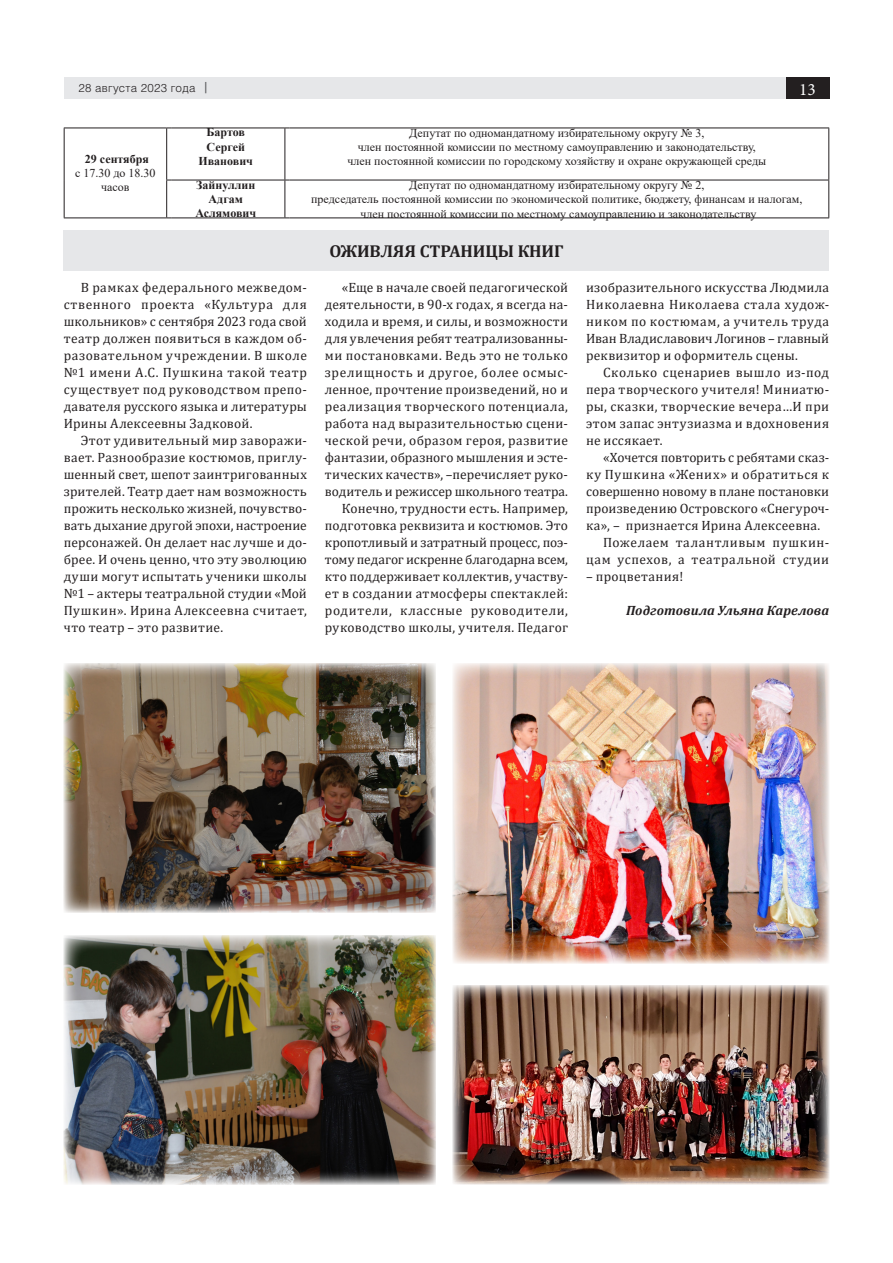
<style>
.page{position:relative;width:893px;height:1263px;background:#fff}
.page>*{position:absolute;margin:0;border:0;box-sizing:border-box;transform-origin:0 0}
.t1{font:700 17.25px "Cambria";letter-spacing:-.005em;color:#231f20}
.t2{font:17.25px "Minion Pro";color:#fff}
.тело{font:13.5px/17px "Cambria";letter-spacing:.02em;color:#231f20;text-align:justify}
.тело-2{font:13.5px/17px "Cambria";letter-spacing:.04em;color:#231f20;text-align:right}
.подпись{font:italic 700 13.5px "Cambria";letter-spacing:.005em;color:#231f20}
.t3{font:12px/14.4px "Times New Roman";color:#231f20;text-align:center}
.t4{font:700 12px "Times New Roman";color:#231f20}
.t5{font:300 11.55px "Helios";letter-spacing:.02em;color:#231f20}
.s1{font-family:"Franklin Gothic";font-weight:400;font-size:13.5px;color:#57585a}
</style>
<div class="page">
<div style="left:64px;top:77px;width:722px;height:22px;background:#e6e7e9"></div>
<div style="left:786px;top:77px;width:43px;height:22px;background:#231f20"></div>
<hr style="left:64px;top:128px;width:103px;height:1px;background:#231f20">
<hr style="left:171px;top:128px;width:114px;height:1px;background:#231f20">
<hr style="left:289px;top:128px;width:540px;height:1px;background:#231f20">
<hr style="left:171px;top:180px;width:114px;height:1px;background:#231f20">
<hr style="left:289px;top:180px;width:540px;height:1px;background:#231f20">
<hr style="left:64px;top:218px;width:103px;height:1px;background:#231f20">
<hr style="left:171px;top:218px;width:114px;height:1px;background:#231f20">
<hr style="left:289px;top:218px;width:540px;height:1px;background:#231f20">
<hr style="left:64px;top:128px;width:1px;height:52px;background:#231f20">
<hr style="left:64px;top:180px;width:1px;height:38px;background:#231f20">
<hr style="left:166px;top:128px;width:1px;height:52px;background:#231f20">
<hr style="left:285px;top:128px;width:1px;height:52px;background:#231f20">
<hr style="left:828px;top:128px;width:1px;height:52px;background:#231f20">
<hr style="left:166px;top:180px;width:1px;height:38px;background:#231f20">
<hr style="left:285px;top:180px;width:1px;height:38px;background:#231f20">
<hr style="left:828px;top:180px;width:1px;height:38px;background:#231f20">
<div style="left:64px;top:230px;width:765px;height:40px;background:#e6e7e9"></div>
<img style="left:64px;top:663px;width:372px;height:249px">
<img style="left:453px;top:985px;width:376px;height:199px">
<img style="left:453px;top:663px;width:376px;height:301px">
<img style="left:64px;top:935px;width:372px;height:249px">
<p class="t5" style="left:79px;top:81px;width:132px">28 августа 2023 года <span class="s1">|</span></p>
<p class="t2" style="left:799px;top:77px;width:18px">13</p>
<p class="t4" style="left:85px;top:150px;width:66px">29 сентября</p>
<p class="t3" style="left:75px;top:165px;width:82px">с 17.30 до 18.30 часов</p>
<p class="t4" style="left:207px;top:124px;width:40px">Бартов</p>
<p class="t4" style="left:207px;top:138px;width:40px">Сергей</p>
<p class="t4" style="left:198px;top:153px;width:56px">Иванович</p>
<p class="t4" style="left:196px;top:176px;width:61px">Зайнуллин</p>
<p class="t4" style="left:209px;top:190px;width:36px">Адгам</p>
<p class="t4" style="left:195px;top:205px;width:62px">Аслямович</p>
<p class="t3" style="left:409px;top:125px;width:297px">Депутат по одномандатному избирательному округу № 3,</p>
<p class="t3" style="left:358px;top:139px;width:399px">член постоянной комиссии по местному самоуправлению и законодательству,</p>
<p class="t3" style="left:347px;top:154px;width:420px">член постоянной комиссии по городскому хозяйству и охране окружающей среды</p>
<p class="t3" style="left:409px;top:177px;width:297px">Депутат по одномандатному избирательному округу № 2,</p>
<p class="t3" style="left:311px;top:192px;width:493px">председатель постоянной комиссии по экономической политике, бюджету, финансам и налогам,</p>
<p class="t3" style="left:360px;top:206px;width:398px">член постоянной комиссии по местному самоуправлению и законодательству</p>
<p class="t1" style="left:329px;top:239px;width:236px">ОЖИВЛЯЯ СТРАНИЦЫ КНИГ</p>
<p class="тело" style="left:64px;top:279px;width:245px;text-indent:17px">В рамках федерального межведом&shy;ственного проекта «Культура для школьников» с сентября 2023 года свой театр должен появиться в каждом об&shy;разовательном учреждении. В школе №1 имени А.С. Пушкина такой театр существует под руководством препо&shy;давателя русского языка и литературы Ирины Алексеевны Задковой.</p>
<p class="тело" style="left:64px;top:432px;width:245px;text-indent:17px">Этот удивительный мир заворажи&shy;вает. Разнообразие костюмов, приглу&shy;шенный свет, шепот заинтригованных зрителей. Театр дает нам возможность прожить несколько жизней, почувство&shy;вать дыхание другой эпохи, настроение персонажей. Он делает нас лучше и до&shy;брее. И очень ценно, что эту эволюцию души могут испытать ученики школы №1 – актеры театральной студии «Мой Пушкин». Ирина Алексеевна считает, что театр – это развитие.</p>
<p class="тело" style="left:325px;top:279px;width:245px;text-indent:17px">«Еще в начале своей педагогической деятельности, в 90-х годах, я всегда на&shy;ходила и время, и силы, и возможности для увлечения ребят театрализованны&shy;ми постановками. Ведь это не только зрелищность и другое, более осмыс&shy;ленное, прочтение произведений, но и реализация творческого потенциала, работа над выразительностью сцени&shy;ческой речи, образом героя, развитие фантазии, образного мышления и эсте&shy;тических качеств», –перечисляет руко&shy;водитель и режиссер школьного театра.</p>
<p class="тело" style="left:325px;top:500px;width:245px;text-indent:17px">Конечно, трудности есть. Например, подготовка реквизита и костюмов. Это кропотливый и затратный процесс, поэ&shy;тому педагог искренне благодарна всем, кто поддерживает коллектив, участву&shy;ет в создании атмосферы спектаклей: родители, классные руководители, руководство школы, учителя. Педагог</p>
<p class="тело" style="left:586px;top:279px;width:245px">изобразительного искусства Людмила Николаевна Николаева стала худож&shy;ником по костюмам, а учитель труда Иван Владиславович Логинов – главный реквизитор и оформитель сцены.</p>
<p class="тело" style="left:586px;top:364px;width:245px;text-indent:17px">Сколько сценариев вышло из-под пера творческого учителя! Миниатю&shy;ры, сказки, творческие вечера…И при этом запас энтузиазма и вдохновения не иссякает.</p>
<p class="тело" style="left:586px;top:449px;width:245px;text-indent:17px">«Хочется повторить с ребятами сказ&shy;ку Пушкина «Жених» и обратиться к совершенно новому в плане постановки произведению Островского «Снегуроч&shy;ка», – признается Ирина Алексеевна.</p>
<p class="тело-2" style="left:586px;top:534px;width:245px">Пожелаем талантливым пушкин&shy;цам успехов, а театральной студии</p>
<p class="тело" style="left:586px;top:568px;width:99px">– процветания!</p>
<p class="подпись" style="left:626px;top:601px;width:205px">Подготовила Ульяна Карелова</p>
</div>
